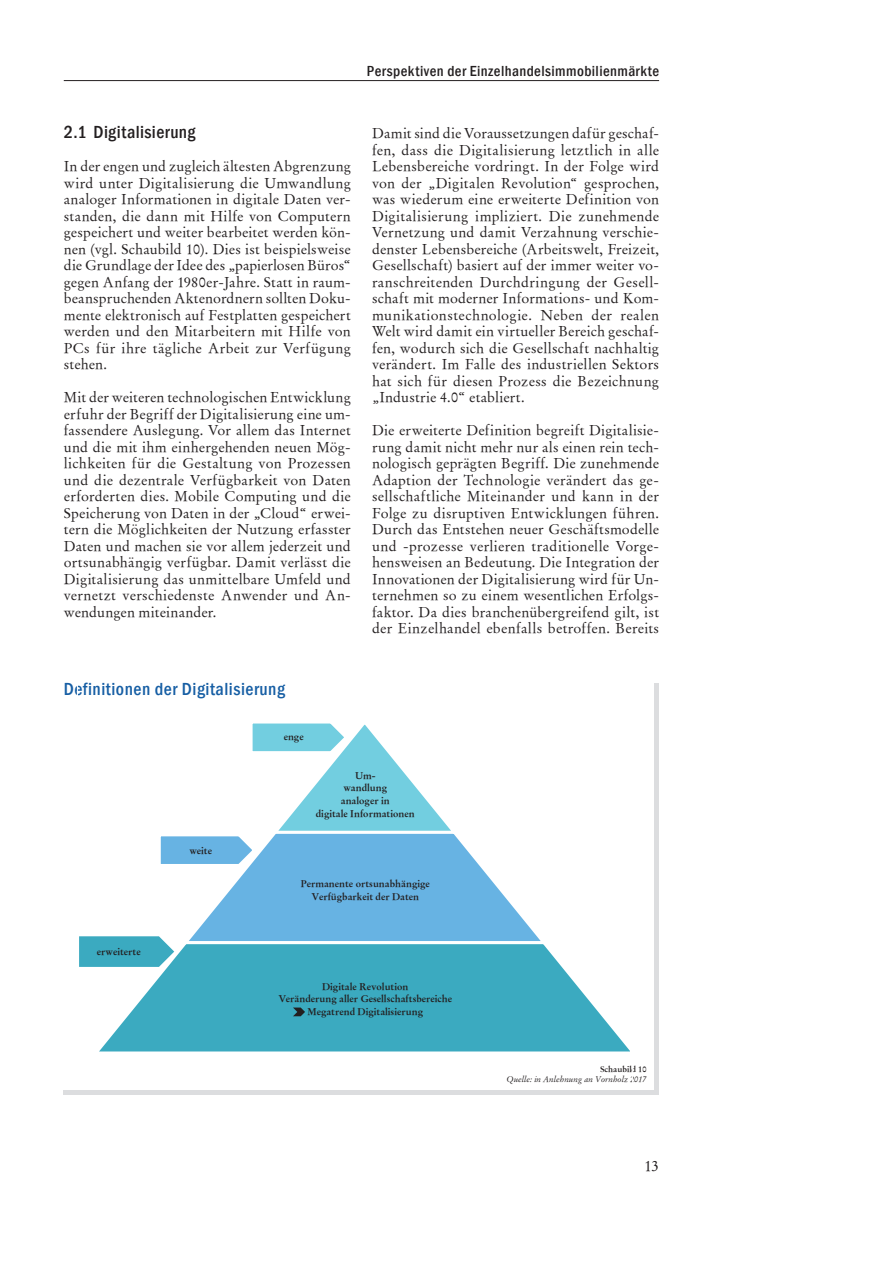
<style>
.page{position:relative;width:893px;height:1263px;background:#fff}
.page>*{position:absolute;margin:0;border:0;box-sizing:border-box;transform-origin:0 0}
.t1{font:500 condensed 18px "Franklin Gothic";letter-spacing:.03em;color:#165ea4}
.t2{font:500 condensed 18px "Franklin Gothic";letter-spacing:.02em;color:#231f20}
.t3{font:500 condensed 15px "Franklin Gothic";letter-spacing:.03em;color:#231f20}
.t4{font:15px "Stempel Garamond Roman";color:#231f20}
.t5{font:14.25px/16.5px "Stempel Garamond Roman";letter-spacing:.02em;color:#231f20;text-align:justify}
.t6{font:700 9.75px/12.6px "Stempel Garamond";color:#231f20;text-align:center}
.t7{font:italic 8.25px "Stempel Garamond";color:#231f20}
.t8{font:700 8.25px "Stempel Garamond";color:#231f20}
</style>
<div class="page">
<hr style="left:64px;top:80px;width:595px;height:1px;background:#231f20">
<hr style="left:64px;top:1091px;width:595px;height:4px;background:#dcdddf">
<hr style="left:655px;top:683px;width:4px;height:412px;background:#dcdddf">
<svg style="left:99px;top:952px;width:531px;height:100px;background:#59b7c9"></svg>
<svg style="left:79px;top:723px;width:471px;height:244px"></svg>
<svg style="left:293px;top:1007px;width:12px;height:9px"></svg>
<p class="t3" style="left:367px;top:65px;width:294px">Perspektiven der Einzelhandelsimmobilienmärkte</p>
<p class="t2" style="left:64px;top:125px;width:133px">2.1 Digitalisierung</p>
<p class="t5" style="left:64px;top:159px;width:289px">In der engen und zugleich ältesten Abgrenzung wird unter Digitalisierung die Umwandlung analoger Informationen in digitale Daten ver&shy;standen, die dann mit Hilfe von Computern gespeichert und weiter bearbeitet werden kön&shy;nen (vgl. Schaubild 10). Dies ist beispielsweise die Grundlage der Idee des „papierlosen Büros“ gegen Anfang der 1980er-Jahre. Statt in raum&shy;beanspruchenden Aktenordnern sollten Doku&shy;mente elektronisch auf Festplatten gespeichert werden und den Mitarbeitern mit Hilfe von PCs für ihre tägliche Arbeit zur Verfügung stehen.</p>
<p class="t5" style="left:64px;top:390px;width:289px">Mit der weiteren technologischen Entwicklung erfuhr der Begriff der Digitalisierung eine um&shy;fassendere Auslegung. Vor allem das Internet und die mit ihm einhergehenden neuen Mög&shy;lichkeiten für die Gestaltung von Prozessen und die dezentrale Verfügbarkeit von Daten erforderten dies. Mobile Computing und die Speicherung von Daten in der „Cloud“ erwei&shy;tern die Möglichkeiten der Nutzung erfasster Daten und machen sie vor allem jederzeit und ortsunabhängig verfügbar. Damit verlässt die Digitalisierung das unmittelbare Umfeld und vernetzt verschiedenste Anwender und An&shy;wendungen miteinander.</p>
<p class="t5" style="left:372px;top:126px;width:289px">Damit sind die Voraussetzungen dafür geschaf&shy;fen, dass die Digitalisierung letztlich in alle Lebensbereiche vordringt. In der Folge wird von der „Digitalen Revolution“ gesprochen, was wiederum eine erweiterte Definition von Digitalisierung impliziert. Die zunehmende Vernetzung und damit Verzahnung verschie&shy;denster Lebensbereiche (Arbeitswelt, Freizeit, Gesellschaft) basiert auf der immer weiter vo&shy;ranschreitenden Durchdringung der Gesell&shy;schaft mit moderner Informations- und Kom&shy;munikationstechnologie. Neben der realen Welt wird damit ein virtueller Bereich geschaf&shy;fen, wodurch sich die Gesellschaft nachhaltig verändert. Im Falle des industriellen Sektors hat sich für diesen Prozess die Bezeichnung „Industrie 4.0“ etabliert.</p>
<p class="t5" style="left:372px;top:423px;width:289px">Die erweiterte Definition begreift Digitalisie&shy;rung damit nicht mehr nur als einen rein tech&shy;nologisch geprägten Begriff. Die zunehmende Adaption der Technologie verändert das ge&shy;sellschaftliche Miteinander und kann in der Folge zu disruptiven Entwicklungen führen.<br>Durch das Entstehen neuer Geschäftsmodelle und -prozesse verlieren traditionelle Vorge&shy;hensweisen an Bedeutung. Die Integration der Innovationen der Digitalisierung wird für Un&shy;ternehmen so zu einem wesentlichen Erfolgs&shy;faktor. Da dies branchenübergreifend gilt, ist der Einzelhandel ebenfalls betroffen. Bereits</p>
<p class="t1" style="left:64px;top:682px;width:223px">Definitionen der Digitalisierung</p>
<p class="t6" style="left:284px;top:731px;width:22px">enge</p>
<p class="t6" style="left:97px;top:946px;width:45px">erweiterte</p>
<p class="t6" style="left:189px;top:845px;width:24px">weite</p>
<p class="t6" style="left:316px;top:770px;width:100px">Um-<br>wandlung<br>analoger in<br>digitale Informationen</p>
<p class="t6" style="left:301px;top:878px;width:131px">Permanente ortsunabhängige<br>Verfügbarkeit der Daten</p>
<p class="t6" style="left:278px;top:981px;width:175px">Digitale Revolution<br>Veränderung aller Gesellschaftsbereiche<br>Megatrend Digitalisierung</p>
<p class="t8" style="left:600px;top:1066px;width:48px">Schaubild 10</p>
<p class="t7" style="left:506px;top:1076px;width:142px">Quelle: in Anlehnung an Vornholz 2017</p>
<p class="t4" style="left:644px;top:1159px;width:16px">13</p>
</div>
